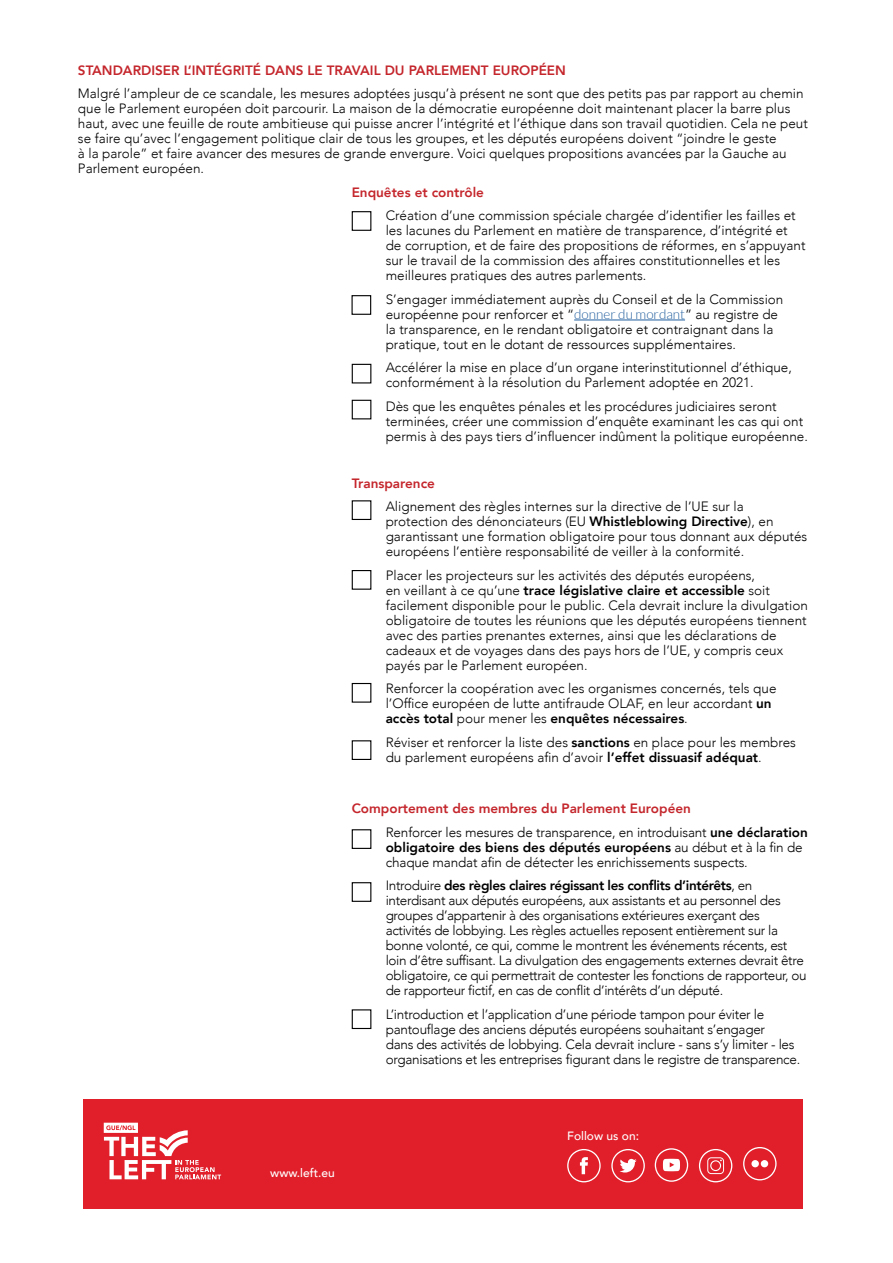
<style>
.page{position:relative;width:893px;height:1263px;background:#fff}
.page>*{position:absolute;margin:0;border:0;box-sizing:border-box;transform-origin:0 0}
.t1{font:300 13.5px/15px "Avenir";color:#000}
.t2{font:300 13.5px/15px "Avenir";letter-spacing:-.025em;color:#000}
.t3{font:300 13.5px/15px "Avenir";letter-spacing:-.02em;color:#000}
.t4{font:800 13.5px "Avenir";color:#c4262c}
.t5{font:500 12px "Avenir";color:#fff}
.s1{font-family:"Lato";color:#215e9e}
.s2{font-weight:800}
.s3{font-weight:800;color:#c4262c}
</style>
<div class="page">
<div style="left:84px;top:1099px;width:719px;height:110px;background:#e01f2a"></div>
<svg style="left:567px;top:1149px;width:34px;height:33px"></svg>
<svg style="left:655px;top:1148px;width:33px;height:34px"></svg>
<svg style="left:611px;top:1149px;width:34px;height:33px"></svg>
<svg style="left:743px;top:1147px;width:34px;height:33px"></svg>
<svg style="left:699px;top:1149px;width:33px;height:33px"></svg>
<svg style="left:104px;top:1123px;width:117px;height:56px"></svg>
<hr style="left:574px;top:320px;width:111px;height:1px;background:#215e9e">
<div style="left:352px;top:211px;width:19px;height:20px;border:1px solid #000"></div>
<div style="left:351px;top:295px;width:20px;height:20px;border:1px solid #000"></div>
<div style="left:352px;top:364px;width:19px;height:19px;border:1px solid #000"></div>
<div style="left:352px;top:400px;width:19px;height:19px;border:1px solid #000"></div>
<div style="left:352px;top:500px;width:19px;height:20px;border:1px solid #000"></div>
<div style="left:352px;top:570px;width:19px;height:20px;border:1px solid #000"></div>
<div style="left:352px;top:683px;width:19px;height:20px;border:1px solid #000"></div>
<div style="left:352px;top:740px;width:19px;height:20px;border:1px solid #000"></div>
<div style="left:352px;top:829px;width:19px;height:20px;border:1px solid #000"></div>
<div style="left:352px;top:882px;width:19px;height:20px;border:1px solid #000"></div>
<div style="left:352px;top:1009px;width:19px;height:20px;border:1px solid #000"></div>
<p class="t4" style="left:78px;top:60px;width:489px">STANDARDISER L’INTÉGRITÉ DANS LE TRAVAIL DU PARLEMENT EUROPÉEN</p>
<p class="t1" style="left:78px;top:86px;width:731px">Malgré l’ampleur de ce scandale, les mesures adoptées jusqu’à présent ne sont que des petits pas par rapport au chemin que le Parlement européen doit parcourir. La maison de la démocratie européenne doit maintenant placer la barre plus haut, avec une feuille de route ambitieuse qui puisse ancrer l’intégrité et l’éthique dans son travail quotidien. Cela ne peut se faire qu’avec l’engagement politique clair de tous les groupes, et les députés européens doivent “joindre le geste<br>à la parole” et faire avancer des mesures de grande envergure. Voici quelques propositions avancées par la Gauche au Parlement européen.</p>
<p class="t4" style="left:352px;top:182px;width:134px">Enquêtes et contrôle</p>
<p class="t1" style="left:386px;top:208px;width:421px">Création d’une commission spéciale chargée d’identifier les failles et les lacunes du Parlement en matière de transparence, d’intégrité et de corruption, et de faire des propositions de réformes, en s’appuyant sur le travail de la commission des affaires constitutionnelles et les meilleures pratiques des autres parlements.</p>
<p class="t1" style="left:386px;top:292px;width:399px">S’engager immédiatement auprès du Conseil et de la Commission européenne pour renforcer et “<span class="s1">donner du mordant</span>” au registre de la transparence, en le rendant obligatoire et contraignant dans la pratique, tout en le dotant de ressources supplémentaires.</p>
<p class="t1" style="left:386px;top:360px;width:408px">Accélérer la mise en place d’un organe interinstitutionnel d’éthique, conformément à la résolution du Parlement adoptée en 2021.</p>
<p class="t1" style="left:386px;top:399px;width:424px">Dès que les enquêtes pénales et les procédures judiciaires seront terminées, créer une commission d’enquête examinant les cas qui ont permis à des pays tiers d’influencer indûment la politique européenne.</p>
<p class="t4" style="left:352px;top:473px;width:85px">Transparence</p>
<p class="t1" style="left:386px;top:499px;width:423px">Alignement des règles internes sur la directive de l’UE sur la protection des dénonciateurs (EU <span class="s2">Whistleblowing Directive</span>), en garantissant une formation obligatoire pour tous donnant aux députés européens l’entière responsabilité de veiller à la conformité.</p>
<p class="t1" style="left:386px;top:568px;width:424px">Placer les projecteurs sur les activités des députés européens,<br>en veillant à ce qu’une <span class="s2">trace législative claire et accessible</span> soit facilement disponible pour le public. Cela devrait inclure la divulgation obligatoire de toutes les réunions que les députés européens tiennent avec des parties prenantes externes, ainsi que les déclarations de cadeaux et de voyages dans des pays hors de l’UE, y compris ceux payés par le Parlement européen.</p>
<p class="t1" style="left:386px;top:681px;width:392px">Renforcer la coopération avec les organismes concernés, tels que l’Office européen de lutte antifraude OLAF, en leur accordant <span class="s2">un accès total</span> pour mener les <span class="s2">enquêtes nécessaires</span>.</p>
<p class="t1" style="left:386px;top:735px;width:412px">Réviser et renforcer la liste des <span class="s2">sanctions</span> en place pour les membres du parlement européens afin d’avoir <span class="s2">l’effet dissuasif adéquat</span>.</p>
<p class="t1" style="left:386px;top:797px;width:424px;line-height:23.5px;text-indent:-34px"><span class="s3">Comportement des membres du Parlement Européen<br></span>Renforcer les mesures de transparence, en introduisant <span class="s2">une déclaration</span></p>
<p class="t1" style="left:386px;top:840px;width:418px"><span class="s2">obligatoire des biens des députés européens</span> au début et à la fin de chaque mandat afin de détecter les enrichissements suspects.</p>
<p class="t2" style="left:386px;top:878px;width:422px">Introduire <span class="s2">des règles claires régissant les conflits d’intérêts</span>, en interdisant aux députés européens, aux assistants et au personnel des groupes d’appartenir à des organisations extérieures exerçant des activités de lobbying. Les règles actuelles reposent entièrement sur la bonne volonté, ce qui, comme le montrent les événements récents, est loin d’être suffisant. La divulgation des engagements externes devrait être obligatoire, ce qui permettrait de contester les fonctions de rapporteur, ou de rapporteur fictif, en cas de conflit d’intérêts d’un député.</p>
<p class="t3" style="left:386px;top:1007px;width:416px">L’introduction et l’application d’une période tampon pour éviter le pantouflage des anciens députés européens souhaitant s’engager<br>dans des activités de lobbying. Cela devrait inclure - sans s’y limiter - les organisations et les entreprises figurant dans le registre de transparence.</p>
<p class="t5" style="left:270px;top:1163px;width:66px">www.left.eu</p>
<p class="t5" style="left:567px;top:1126px;width:73px">Follow us on:</p>
</div>
